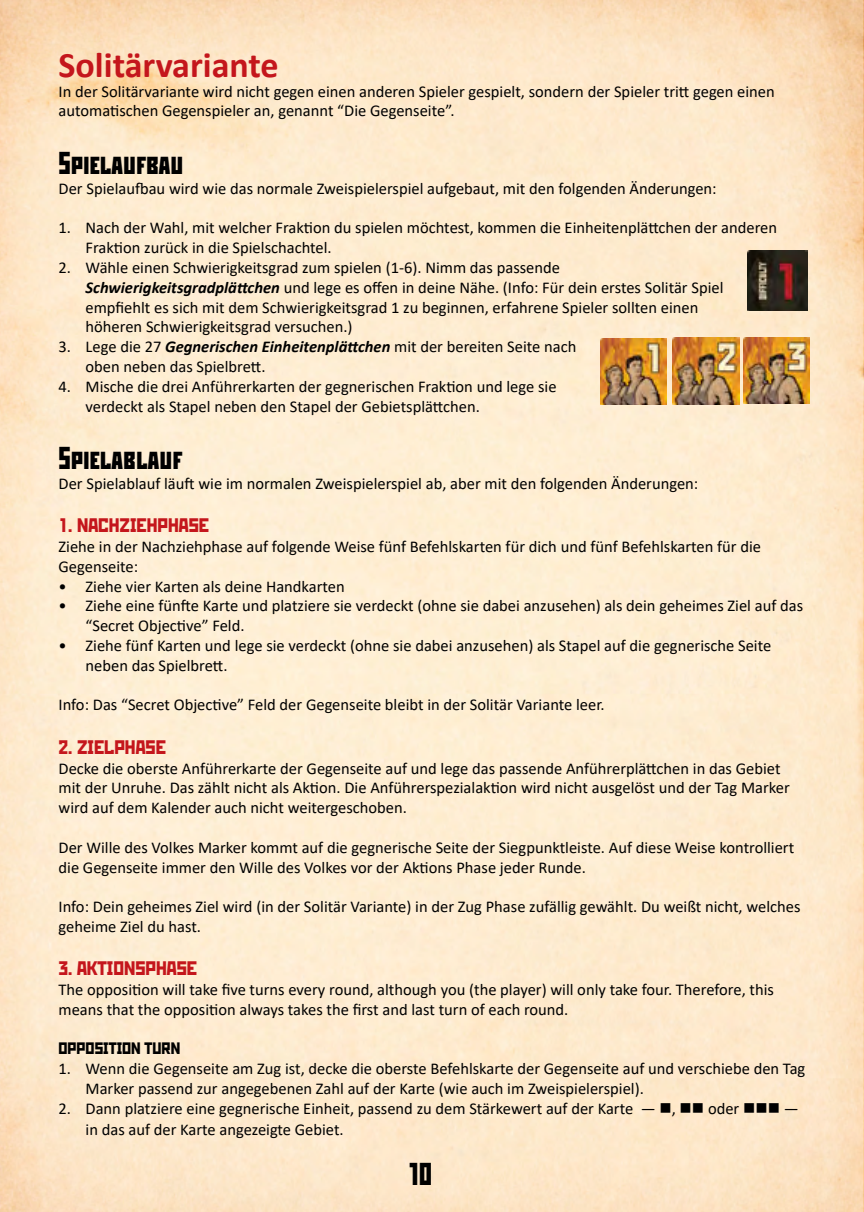
<style>
.page{position:relative;width:864px;height:1212px;background:#fff}
.page>*{position:absolute;margin:0;border:0;box-sizing:border-box;transform-origin:0 0}
.t1{font:700 36px "Calibri";color:#c4161c}
.t2{font:700 condensed 31.5px "Rodchenko";color:#000}
.t3{font:19.5px "Rodchenko";color:#c4161c}
.t4{font:16.5px/19.8px "Calibri";color:#000}
.t5{font:16.5px "Rodchenko";color:#000}
.s1{font-weight:700;font-style:italic}
</style>
<div class="page">
<img style="left:0;top:0;width:863px;height:1212px">
<img style="left:746px;top:251px;width:61px;height:59px">
<img style="left:600px;top:339px;width:66px;height:66px">
<img style="left:672px;top:338px;width:66px;height:67px">
<img style="left:743px;top:338px;width:66px;height:66px">
<h1 class="t1" style="left:58px;top:39px;width:221px">Solitärvariante</h1>
<p class="t4" style="left:58px;top:81px;width:717px">In der Solitärvariante wird nicht gegen einen anderen Spieler gespielt, sondern der Spieler tritt gegen einen automatischen Gegenspieler an, genannt “Die Gegenseite”.</p>
<h2 class="t2" style="left:58px;top:146px;width:126px">Spielaufbau</h2>
<p class="t4" style="left:58px;top:178px;width:659px">Der Spielaufbau wird wie das normale Zweispielerspiel aufgebaut, mit den folgenden Änderungen:</p>
<p class="t4" style="left:85px;top:218px;width:692px;text-indent:-27px">1. Nach der Wahl, mit welcher Fraktion du spielen möchtest, kommen die Einheitenplättchen der anderen<br>Fraktion zurück in die Spielschachtel.</p>
<p class="t4" style="left:85px;top:257px;width:639px;text-indent:-27px">2. Wähle einen Schwierigkeitsgrad zum spielen (1-6). Nimm das passende <span class="s1">Schwierigkeitsgradplättchen</span> und lege es offen in deine Nähe. (Info: Für dein erstes Solitär Spiel empfiehlt es sich mit dem Schwierigkeitsgrad 1 zu beginnen, erfahrene Spieler sollten einen höheren Schwierigkeitsgrad versuchen.)</p>
<p class="t4" style="left:85px;top:336px;width:492px;text-indent:-27px">3. Lege die 27 <span class="s1">Gegnerischen Einheitenplättchen</span> mit der bereiten Seite nach oben neben das Spielbrett.</p>
<p class="t4" style="left:85px;top:376px;width:472px;text-indent:-27px">4. Mische die drei Anführerkarten der gegnerischen Fraktion und lege sie verdeckt als Stapel neben den Stapel der Gebietsplättchen.</p>
<h2 class="t2" style="left:58px;top:441px;width:125px">Spielablauf</h2>
<p class="t4" style="left:58px;top:473px;width:641px">Der Spielablauf läuft wie im normalen Zweispielerspiel ab, aber mit den folgenden Änderungen:</p>
<p class="t3" style="left:58px;top:515px;width:152px">1. NACHZIEHPHASE</p>
<p class="t4" style="left:58px;top:536px;width:703px">Ziehe in der Nachziehphase auf folgende Weise fünf Befehlskarten für dich und fünf Befehlskarten für die<br>Gegenseite:</p>
<p class="t4" style="left:58px;top:576px;width:287px">• Ziehe vier Karten als deine Handkarten</p>
<p class="t4" style="left:85px;top:596px;width:718px;text-indent:-27px">• Ziehe eine fünfte Karte und platziere sie verdeckt (ohne sie dabei anzusehen) als dein geheimes Ziel auf das “Secret Objective” Feld.</p>
<p class="t4" style="left:85px;top:635px;width:687px;text-indent:-27px">• Ziehe fünf Karten und lege sie verdeckt (ohne sie dabei anzusehen) als Stapel auf die gegnerische Seite neben das Spielbrett.</p>
<p class="t4" style="left:58px;top:695px;width:547px">Info: Das “Secret Objective” Feld der Gegenseite bleibt in der Solitär Variante leer.</p>
<p class="t3" style="left:58px;top:736px;width:109px">2. ZIELPHASE</p>
<p class="t4" style="left:58px;top:758px;width:732px">Decke die oberste Anführerkarte der Gegenseite auf und lege das passende Anführerplättchen in das Gebiet mit der Unruhe. Das zählt nicht als Aktion. Die Anführerspezialaktion wird nicht ausgelöst und der Tag Marker wird auf dem Kalender auch nicht weitergeschoben.</p>
<p class="t4" style="left:58px;top:837px;width:736px">Der Wille des Volkes Marker kommt auf die gegnerische Seite der Siegpunktleiste. Auf diese Weise kontrolliert die Gegenseite immer den Wille des Volkes vor der Aktions Phase jeder Runde.</p>
<p class="t4" style="left:58px;top:896px;width:743px">Info: Dein geheimes Ziel wird (in der Solitär Variante) in der Zug Phase zufällig gewählt. Du weißt nicht, welches geheime Ziel du hast.</p>
<p class="t3" style="left:58px;top:957px;width:140px">3. AKTIONSPHASE</p>
<p class="t4" style="left:58px;top:979px;width:716px">The opposition will take five turns every round, although you (the player) will only take four. Therefore, this means that the opposition always takes the first and last turn of each round.</p>
<p class="t5" style="left:58px;top:1039px;width:123px">OPPOSITION TURN</p>
<p class="t4" style="left:85px;top:1058px;width:721px;text-indent:-27px">1. Wenn die Gegenseite am Zug ist, decke die oberste Befehlskarte der Gegenseite auf und verschiebe den Tag<br>Marker passend zur angegebenen Zahl auf der Karte (wie auch im Zweispielerspiel).</p>
<p class="t4" style="left:85px;top:1097px;width:714px;line-height:21px;text-indent:-27px">2. Dann platziere eine gegnerische Einheit, passend zu dem Stärkewert auf der Karte — ■, ■■ oder ■■■ — in das auf der Karte angezeigte Gebiet.</p>
<h2 class="t2" style="left:410px;top:1157px;width:24px">10</h2>
</div>
